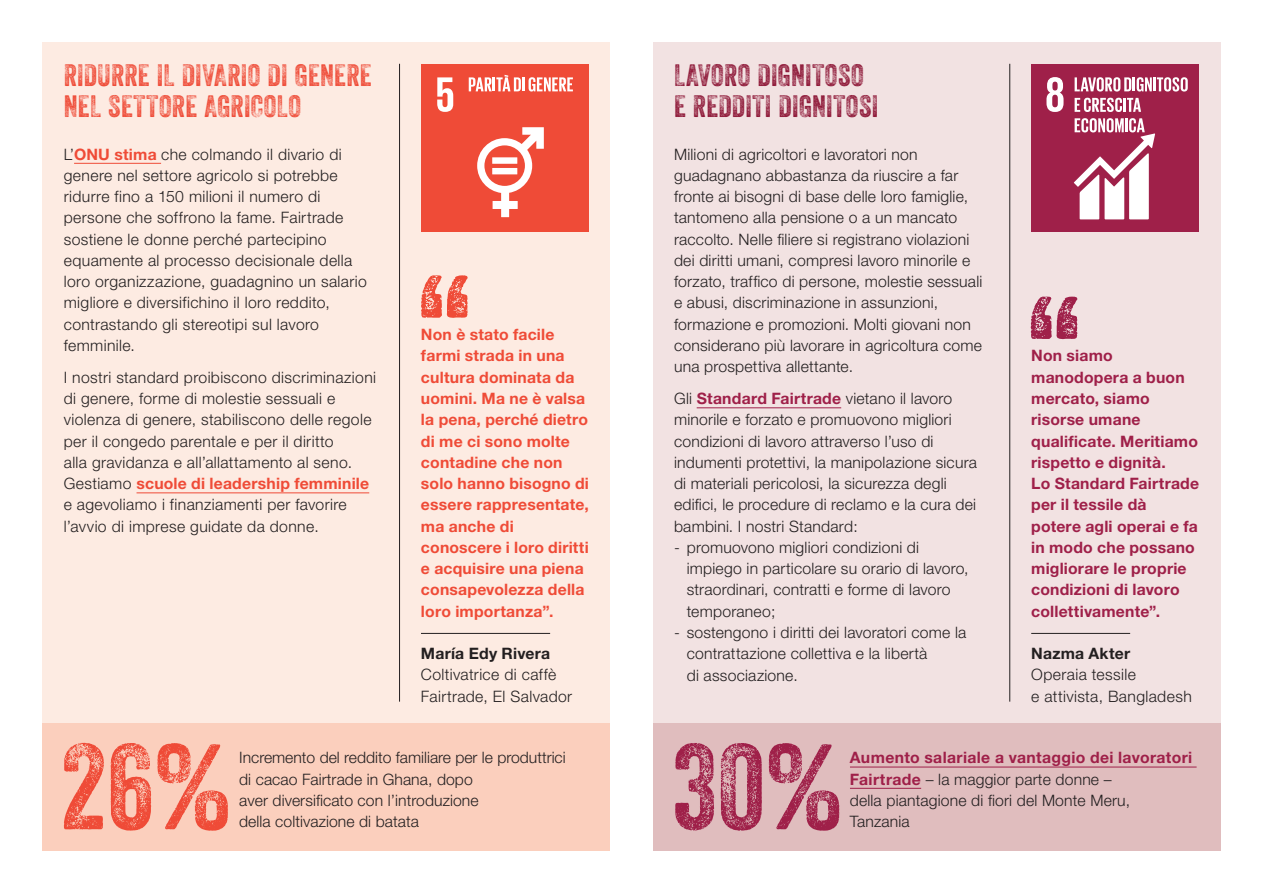
<style>
.page{position:relative;width:1263px;height:893px;background:#fff}
.page>*{position:absolute;margin:0;border:0;box-sizing:border-box;transform-origin:0 0}
.t1{font:117.15px "Veneer Three";color:#ef4b37}
.t2{font:117.15px "Veneer Three";color:#9f2049}
.t3{font:30px/31.5px "Veneer Three";letter-spacing:.01em;color:#ef4b37}
.t4{font:30px/31.5px "Veneer Three";letter-spacing:.01em;color:#8e1737}
.t5{font:300 15.75px/21.3px "Helvetica Neue";letter-spacing:.015em;color:#231f20}
.t6{font:700 15.75px/21.3px "Helvetica Neue";letter-spacing:.015em;color:#ef4b37}
.t7{font:700 15.75px/21.3px "Helvetica Neue";letter-spacing:.015em;color:#9f2049}
.t8{font:700 15.75px "Helvetica Neue";letter-spacing:.015em;color:#231f20}
.s1{font-weight:700;color:#ef4b37}
.s2{font-weight:700;color:#9f2049}
</style>
<div class="page">
<div style="left:653px;top:43px;width:567px;height:680px;background:#f2e2e2"></div>
<div style="left:43px;top:43px;width:567px;height:680px;background:#fdebe2"></div>
<div style="left:43px;top:723px;width:567px;height:127px;background:#fbcfbd"></div>
<div style="left:653px;top:723px;width:567px;height:127px;background:#e0bdbe"></div>
<hr style="left:399px;top:64px;width:1px;height:638px;background:#231f20">
<hr style="left:1009px;top:64px;width:1px;height:638px;background:#231f20">
<hr style="left:74px;top:163px;width:87px;height:1px;background:#ef4b37">
<hr style="left:137px;top:493px;width:232px;height:1px;background:#ef4b37">
<hr style="left:421px;top:633px;width:129px;height:1px;background:#231f20">
<svg style="left:421px;top:275px;width:47px;height:43px"></svg>
<hr style="left:697px;top:408px;width:144px;height:1px;background:#9f2049">
<hr style="left:1031px;top:633px;width:99px;height:1px;background:#231f20">
<svg style="left:1031px;top:297px;width:46px;height:42px"></svg>
<div style="left:421px;top:64px;width:168px;height:168px;background:#ef4b37"></div>
<svg style="left:437px;top:77px;width:16px;height:35px"></svg>
<svg style="left:477px;top:127px;width:67px;height:90px"></svg>
<div style="left:492px;top:157px;width:25px;height:7px;background:#fff"></div>
<div style="left:492px;top:168px;width:25px;height:6px;background:#fff"></div>
<svg style="left:469px;top:75px;width:52px;height:16px"></svg>
<hr style="left:522px;top:77px;width:3px;height:14px;background:#fff">
<svg style="left:528px;top:77px;width:45px;height:15px"></svg>
<hr style="left:850px;top:767px;width:346px;height:1px;background:#9f2049">
<hr style="left:850px;top:788px;width:71px;height:1px;background:#9f2049">
<div style="left:1031px;top:64px;width:168px;height:168px;background:#9f2049"></div>
<svg style="left:1046px;top:77px;width:18px;height:35px"></svg>
<svg style="left:1074px;top:77px;width:114px;height:15px"></svg>
<svg style="left:1074px;top:98px;width:67px;height:14px"></svg>
<svg style="left:1074px;top:118px;width:81px;height:101px"></svg>
<h2 class="t3" style="left:64px;top:59px;width:309px">RIDURRE IL DIVARIO DI GENERE<br>NEL SETTORE AGRICOLO</h2>
<p class="t5" style="left:64px;top:143px;width:305px">L’<span class="s1">ONU stima</span> che colmando il divario di genere nel settore agricolo si potrebbe ridurre fino a 150 milioni il numero di persone che soffrono la fame. Fairtrade sostiene le donne perché partecipino equamente al processo decisionale della loro organizzazione, guadagnino un salario migliore e diversifichino il loro reddito, contrastando gli stereotipi sul lavoro femminile.</p>
<p class="t5" style="left:64px;top:366px;width:314px">I nostri standard proibiscono discriminazioni di genere, forme di molestie sessuali e violenza di genere, stabiliscono delle regole per il congedo parentale e per il diritto<br>alla gravidanza e all’allattamento al seno.<br>Gestiamo <span class="s1">scuole di leadership femminile </span>e agevoliamo i finanziamenti per favorire l’avvio di imprese guidate da donne.</p>
<p class="t6" style="left:421px;top:324px;width:169px">Non è stato facile farmi strada in una cultura dominata da uomini. Ma ne è valsa la pena, perché dietro di me ci sono molte contadine che non solo hanno bisogno di essere rappresentate, ma anche di conoscere i loro diritti e acquisire una piena consapevolezza della loro importanza”.</p>
<p class="t8" style="left:421px;top:644px;width:131px">María Edy Rivera</p>
<p class="t5" style="left:421px;top:664px;width:153px">Coltivatrice di caffè<br>Fairtrade, El Salvador</p>
<h2 class="t4" style="left:674px;top:59px;width:206px">LAVORO DIGNITOSO<br>E REDDITI DIGNITOSI</h2>
<p class="t5" style="left:674px;top:143px;width:310px">Milioni di agricoltori e lavoratori non guadagnano abbastanza da riuscire a far fronte ai bisogni di base delle loro famiglie, tantomeno alla pensione o a un mancato raccolto. Nelle filiere si registrano violazioni dei diritti umani, compresi lavoro minorile e forzato, traffico di persone, molestie sessuali e abusi, discriminazione in assunzioni, formazione e promozioni. Molti giovani non considerano più lavorare in agricoltura come una prospettiva allettante.</p>
<p class="t5" style="left:674px;top:387px;width:304px">Gli <span class="s2">Standard Fairtrade</span> vietano il lavoro minorile e forzato e promuovono migliori condizioni di lavoro attraverso l’uso di indumenti protettivi, la manipolazione sicura di materiali pericolosi, la sicurezza degli edifici, le procedure di reclamo e la cura dei bambini. I nostri Standard:</p>
<p class="t5" style="left:687px;top:536px;width:283px;text-indent:-13px">- promuovono migliori condizioni di impiego in particolare su orario di lavoro, straordinari, contratti e forme di lavoro temporaneo;</p>
<p class="t5" style="left:687px;top:621px;width:281px;text-indent:-13px">- sostengono i diritti dei lavoratori come la contrattazione collettiva e la libertà<br>di associazione.</p>
<p class="t7" style="left:1031px;top:345px;width:169px">Non siamo manodopera a buon mercato, siamo risorse umane qualificate. Meritiamo rispetto e dignità.<br>Lo Standard Fairtrade per il tessile dà potere agli operai e fa in modo che possano migliorare le proprie condizioni di lavoro collettivamente”.</p>
<p class="t8" style="left:1031px;top:644px;width:100px">Nazma Akter</p>
<p class="t5" style="left:1031px;top:664px;width:162px">Operaia tessile<br>e attivista, Bangladesh</p>
<h1 class="t1" style="left:61px;top:716px;width:173px">26%</h1>
<h1 class="t2" style="left:672px;top:716px;width:173px">30%</h1>
<p class="t5" style="left:239px;top:747px;width:328px">Incremento del reddito familiare per le produttrici di cacao Fairtrade in Ghana, dopo<br>aver diversificato con l’introduzione<br>della coltivazione di batata</p>
<p class="t5" style="left:850px;top:747px;width:344px"><span class="s2">Aumento salariale a vantaggio dei lavoratori<br>Fairtrade</span> – la maggior parte donne –<br>della piantagione di fiori del Monte Meru,</p>
<p class="t5" style="left:850px;top:810px;width:61px">Tanzania</p>
</div>
